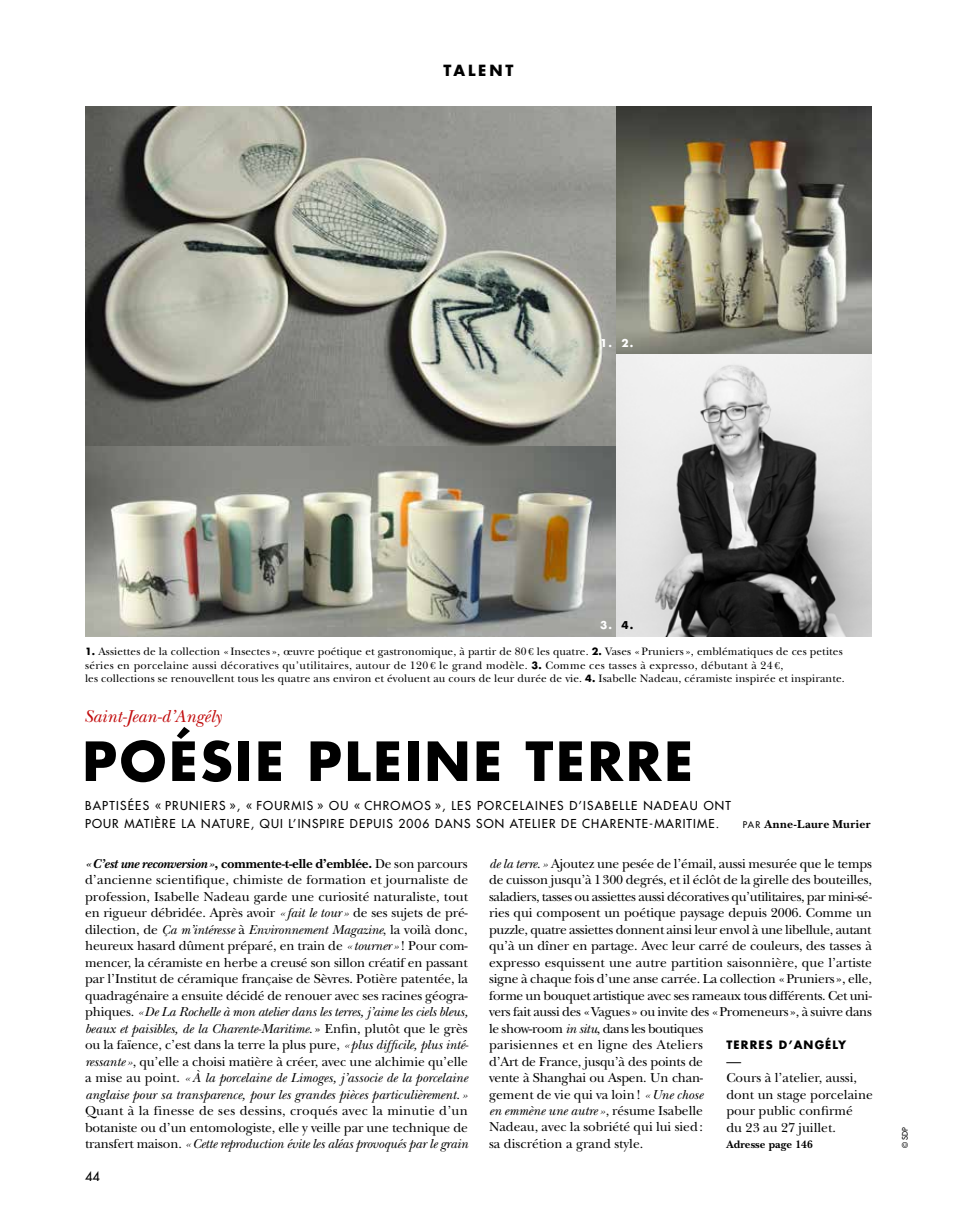
<style>
.page{position:relative;width:957px;height:1212px;background:#fff}
.page>*{position:absolute;margin:0;border:0;box-sizing:border-box;transform-origin:0 0}
.t1{font:700 52.5px "Futura Std";letter-spacing:.05em;color:#000}
.t2{font:italic 18px "New Baskerville Std";color:#c20d0e}
.t3{font:700 15px "Futura Std";letter-spacing:.19em;color:#000}
.t4{font:14.7px "New Baskerville Std";color:#000}
.t5{font:13.5px/16.5px "New Baskerville Std";letter-spacing:-.015em;color:#000;text-align:justify}
.t6{font:500 12.75px "Futura Std";color:#000}
.t7{font:500 12px/18px "Futura Std";letter-spacing:.09em;color:#000}
.t8{font:700 12px "New Baskerville Std";letter-spacing:.035em;color:#000}
.t9{font:11.25px/13.5px "New Baskerville Std";letter-spacing:.01em;color:#000}
.t10{font:700 11.25px "Futura Std";letter-spacing:.1em;color:#000}
.t11{font:700 11.25px "New Baskerville Std";letter-spacing:.01em;color:#000}
.t12{font:700 10.5px "Futura Std";color:#fff}
.t13{font:700 10.5px "Futura Std";color:#000}
.t14{font:500 7.5px "Futura Std";color:#000}
.s1{font-family:"Futura Std";font-weight:700;font-size:9.75px}
.s2{font-size:10.5px}
.s3{font-family:"Futura Std";font-weight:500;font-size:9px}
.s4{font-weight:700;font-style:italic}
.s5{font-weight:700}
.s6{font-style:italic}
</style>
<div class="page">
<img style="left:85px;top:106px;width:787px;height:530px">
<p class="t3" style="left:443px;top:61px;width:71px">TALENT</p>
<p class="t12" style="left:600px;top:336px;width:13px">1.</p>
<p class="t12" style="left:621px;top:336px;width:13px">2.</p>
<p class="t12" style="left:600px;top:618px;width:13px">3.</p>
<p class="t13" style="left:621px;top:618px;width:13px">4.</p>
<p class="t9" style="left:85px;top:645px;width:761px"><span class="s1">1.</span> Assiettes de la collection « Insectes », œuvre poétique et gastronomique, à partir de 80 <span class="s2">€</span> les quatre. <span class="s1">2.</span> Vases « Pruniers », emblématiques de ces petites séries en porcelaine aussi décoratives qu’utilitaires, autour de 120 <span class="s2">€</span> le grand modèle. <span class="s1">3.</span> Comme ces tasses à expresso, débutant à 24 <span class="s2">€</span>,<br>les collections se renouvellent tous les quatre ans environ et évoluent au cours de leur durée de vie. <span class="s1">4.</span> Isabelle Nadeau, céramiste inspirée et inspirante.</p>
<h2 class="t2" style="left:84px;top:706px;width:139px">Saint-Jean-d’Angély</h2>
<h1 class="t1" style="left:82px;top:726px;width:612px">POÉSIE PLEINE TERRE</h1>
<p class="t7" style="left:85px;top:797px;width:647px">BAPTISÉES « PRUNIERS », « FOURMIS » OU « CHROMOS », LES PORCELAINES D’ISABELLE NADEAU ONT<br>POUR MATIÈRE LA NATURE, QUI L’INSPIRE DEPUIS 2006 DANS SON ATELIER DE CHARENTE-MARITIME.</p>
<p class="t8" style="left:743px;top:817px;width:129px"><span class="s3">PAR</span> Anne-Laure Murier</p>
<p class="t5" style="left:85px;top:855px;width:385px"><span class="s4">«C’est une reconversion»</span><span class="s5">, commente-t-elle d’emblée.</span> De son parcours d’ancienne scientifique, chimiste de formation et journaliste de profession, Isabelle Nadeau garde une curiosité naturaliste, tout en rigueur débridée. Après avoir <span class="s6">«fait le tour»</span> de ses sujets de pré&shy;dilection, de <span class="s6">Ça m’intéresse</span> à <span class="s6">Environnement Magazine</span>, la voilà donc, heureux hasard dûment préparé, en train de <span class="s6">«tourner»</span>! Pour com&shy;mencer, la céramiste en herbe a creusé son sillon créatif en passant par l’Institut de céramique française de Sèvres. Potière patentée, la quadragénaire a ensuite décidé de renouer avec ses racines géogra&shy;phiques. <span class="s6">«De La Rochelle à mon atelier dans les terres, j’aime les ciels bleus, beaux et paisibles, de la Charente-Maritime.</span> » Enfin, plutôt que le grès ou la faïence, c’est dans la terre la plus pure, <span class="s6">«plus difficile, plus inté&shy;ressante»</span>, qu’elle a choisi matière à créer, avec une alchimie qu’elle a mise au point. <span class="s6">«À la porcelaine de Limoges, j’associe de la porcelaine anglaise pour sa transparence, pour les grandes pièces particulièrement.»</span></p>
<p class="t5" style="left:85px;top:1102px;width:384px">Quant à la finesse de ses dessins, croqués avec la minutie d’un botaniste ou d’un entomologiste, elle y veille par une technique de transfert maison. <span class="s6">«Cette reproduction évite les aléas provoqués par le grain</span></p>
<p class="t6" style="left:85px;top:1168px;width:16px">44</p>
<p class="t5" style="left:489px;top:855px;width:384px;text-align:left"><span class="s6">de la terre.»</span> Ajoutez une pesée de l’émail, aussi mesurée que le temps de cuisson jusqu’à 1300 degrés, et il éclôt de la girelle des bouteilles, saladiers, tasses ou assiettes aussi décoratives qu’utilitaires, par mini-sé&shy;ries qui composent un poétique paysage depuis 2006. Comme un puzzle, quatre assiettes donnent ainsi leur envol à une libellule, autant qu’à un dîner en partage. Avec leur carré de couleurs, des tasses à expresso esquissent une autre partition saisonnière, que l’artiste signe à chaque fois d’une anse carrée. La collection «Pruniers», elle, forme un bouquet artistique avec ses rameaux tous différents. Cet uni&shy;vers fait aussi des «Vagues» ou invite des «Promeneurs», à suivre dans le show-room <span class="s6">in situ</span>, dans les boutiques<br>parisiennes et en ligne des Ateliers<br>d’Art de France, jusqu’à des points de<br>vente à Shanghai ou Aspen. Un chan-<br>gement de vie qui va loin! <span class="s6">«Une chose<br>en emmène une autre »</span>, résume Isabelle<br>Nadeau, avec la sobriété qui lui sied:<br>sa discrétion a grand style.</p>
<p class="t10" style="left:726px;top:1037px;width:121px">TERRES D’ANGÉLY</p>
<p class="t4" style="left:726px;top:1052px;width:16px">—</p>
<p class="t5" style="left:726px;top:1069px;width:148px;text-align:left">Cours à l’atelier, aussi, dont un stage porcelaine pour public confirmé<br>du 23 au 27 juillet.</p>
<p class="t11" style="left:726px;top:1138px;width:88px">Adresse page 146</p>
<p class="t14" style="left:900px;top:1148px;width:22px;rotate:-90deg">© SDP</p>
</div>
